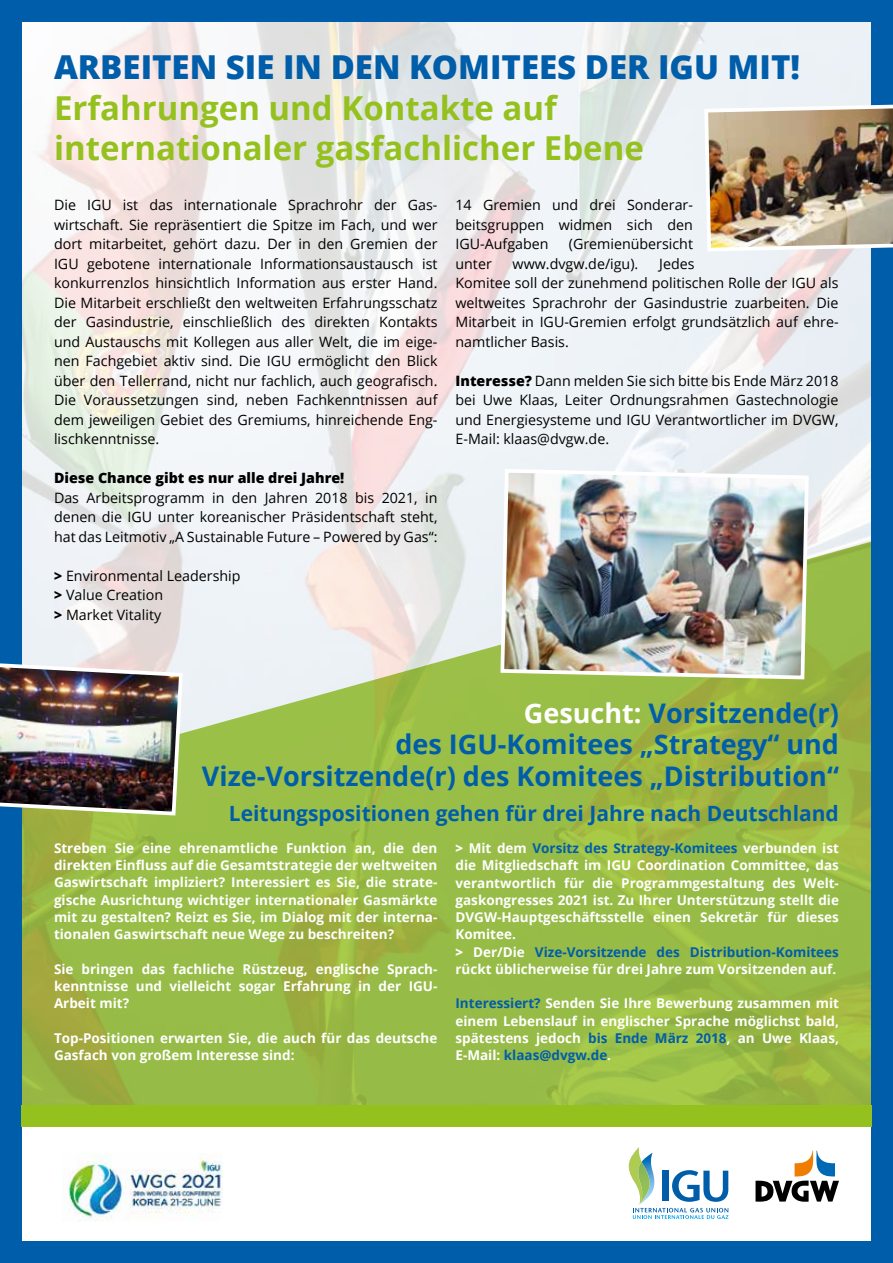
<style>
.page{position:relative;width:893px;height:1263px;background:#fff}
.page>*{position:absolute;margin:0;border:0;box-sizing:border-box;transform-origin:0 0}
.t1{font:700 33px/40.5px "Open Sans";color:#95c11f}
.t2{font:800 33px "Open Sans";color:#005da9}
.t3{font:700 27px/31.5px "Open Sans";color:#005da9;text-align:right}
.t4{font:700 21px "Open Sans";color:#005da9}
.t5{font:14.25px/19.5px "Open Sans";color:#000;text-align:justify}
.t6{font:800 14.25px "Open Sans";color:#000}
.t7{font:700 13.5px/17.2px "Open Sans";color:#fff;text-align:justify}
.s1{font-weight:800}
.s2{color:#fff}
.s3{color:#005da9}
</style>
<div class="page">
<img style="left:21px;top:21px;width:851px;height:510px">
<svg style="left:21px;top:531px;width:851px;height:574px;background:#a7c262"></svg>
<div style="left:0;top:21px;width:21px;height:1242px;background:#005da9"></div>
<div style="left:872px;top:21px;width:21px;height:1242px;background:#005da9"></div>
<div style="left:21px;top:1105px;width:851px;height:22px;background:#95c11f"></div>
<div style="left:0;top:0;width:893px;height:21px;background:#005da9"></div>
<div style="left:0;top:1242px;width:893px;height:21px;background:#005da9"></div>
<img style="left:499px;top:467px;width:312px;height:214px">
<img style="left:0;top:660px;width:185px;height:157px">
<img style="left:702px;top:102px;width:191px;height:151px">
<img style="left:62px;top:1154px;width:161px;height:67px">
<svg style="left:628px;top:1147px;width:100px;height:72px"></svg>
<svg style="left:755px;top:1151px;width:84px;height:51px"></svg>
<h1 class="t2" style="left:54px;top:42px;width:748px">ARBEITEN SIE IN DEN KOMITEES DER IGU MIT!</h1>
<h1 class="t1" style="left:54px;top:87px;width:591px">Erfahrungen und Kontakte auf internationaler gasfachlicher Ebene</h1>
<p class="t5" style="left:54px;top:195px;width:385px">Die IGU ist das internationale Sprachrohr der Gas&shy;wirtschaft. Sie repräsentiert die Spitze im Fach, und wer dort mitarbeitet, gehört dazu. Der in den Gremien der IGU gebotene internationale Informationsaustausch ist konkurrenzlos hinsichtlich Information aus erster Hand.<br>Die Mitarbeit erschließt den weltweiten Erfahrungsschatz der Gasindustrie, einschließlich des direkten Kontakts und Austauschs mit Kollegen aus aller Welt, die im eige&shy;nen Fachgebiet aktiv sind. Die IGU ermöglicht den Blick über den Tellerrand, nicht nur fachlich, auch geografisch.<br>Die Voraussetzungen sind, neben Fachkenntnissen auf dem jeweiligen Gebiet des Gremiums, hinreichende Eng&shy;lischkenntnisse.</p>
<p class="t6" style="left:54px;top:467px;width:292px">Diese Chance gibt es nur alle drei Jahre!</p>
<p class="t5" style="left:54px;top:487px;width:385px">Das Arbeitsprogramm in den Jahren 2018 bis 2021, in denen die IGU unter koreanischer Präsidentschaft steht, hat das Leitmotiv „A Sustainable Future – Powered by Gas“:</p>
<p class="t5" style="left:54px;top:565px;width:188px;text-align:left"><span class="s1">&gt;</span> Environmental Leadership <span class="s1">&gt;</span> Value Creation<br><span class="s1">&gt;</span> Market Vitality</p>
<p class="t5" style="left:455px;top:195px;width:239px">14 Gremien und drei Sonderar&shy;beitsgruppen widmen sich den IGU-Aufgaben</p>
<p class="t5" style="left:569px;top:234px;width:126px">(Gremienübersicht</p>
<p class="t5" style="left:455px;top:253px;width:385px;text-align:left;text-indent:204px">Jedes<br>Komitee soll der zunehmend politischen Rolle der IGU als weltweites Sprachrohr der Gasindustrie zuarbeiten. Die Mitarbeit in IGU-Gremien erfolgt grundsätzlich auf ehre&shy;namtlicher Basis.</p>
<p class="t5" style="left:455px;top:370px;width:385px"><span class="s1">Interesse?</span> Dann melden Sie sich bitte bis Ende März 2018 bei Uwe Klaas, Leiter Ordnungsrahmen Gastechnologie und Energiesysteme und IGU Verantwortlicher im DVGW, E-Mail: klaas@dvgw.de.</p>
<p class="t5" style="left:455px;top:253px;width:38px">unter</p>
<p class="t5" style="left:513px;top:253px;width:127px">www.dvgw.de/igu).</p>
<h2 class="t3" style="left:202px;top:696px;width:639px"><span class="s2">Gesucht:</span> Vorsitzende(r)<br>des IGU-Komitees „Strategy“ und<br>Vize-Vorsitzende(r) des Komitees „Distribution“</h2>
<h3 class="t4" style="left:229px;top:799px;width:612px">Leitungspositionen gehen für drei Jahre nach Deutschland</h3>
<p class="t7" style="left:54px;top:839px;width:385px">Streben Sie eine ehrenamtliche Funktion an, die den direkten Einfluss auf die Gesamtstrategie der weltweiten Gaswirtschaft impliziert? Interessiert es Sie, die strate&shy;gische Ausrichtung wichtiger internationaler Gasmärkte mit zu gestalten? Reizt es Sie, im Dialog mit der interna&shy;tionalen Gaswirtschaft neue Wege zu beschreiten?</p>
<p class="t7" style="left:54px;top:960px;width:385px">Sie bringen das fachliche Rüstzeug, englische Sprach&shy;kenntnisse und vielleicht sogar Erfahrung in der IGU-Arbeit mit?</p>
<p class="t7" style="left:54px;top:1029px;width:385px">Top-Positionen erwarten Sie, die auch für das deutsche<br>Gasfach von großem Interesse sind:</p>
<p class="t7" style="left:455px;top:839px;width:385px;text-align:left"><span class="s1">&gt;</span> Mit dem <span class="s3">Vorsitz des Strategy-Komitees</span> verbunden ist die Mitgliedschaft im IGU Coordination Committee, das verantwortlich für die Programmgestaltung des Welt&shy;gaskongresses 2021 ist. Zu Ihrer Unterstützung stellt die DVGW-Hauptgeschäftsstelle einen Sekretär für dieses Komitee.<br><span class="s1">&gt;</span> Der/Die <span class="s3">Vize-Vorsitzende des Distribution-Komitees </span>rückt üblicherweise für drei Jahre zum Vorsitzenden auf.</p>
<p class="t7" style="left:455px;top:994px;width:385px"><span class="s3">Interessiert?</span> Senden Sie Ihre Bewerbung zusammen mit einem Lebenslauf in englischer Sprache möglichst bald, spätestens jedoch <span class="s3">bis Ende März 2018</span>, an Uwe Klaas, E-Mail: <span class="s3">klaas@dvgw.de</span>.</p>
</div>
